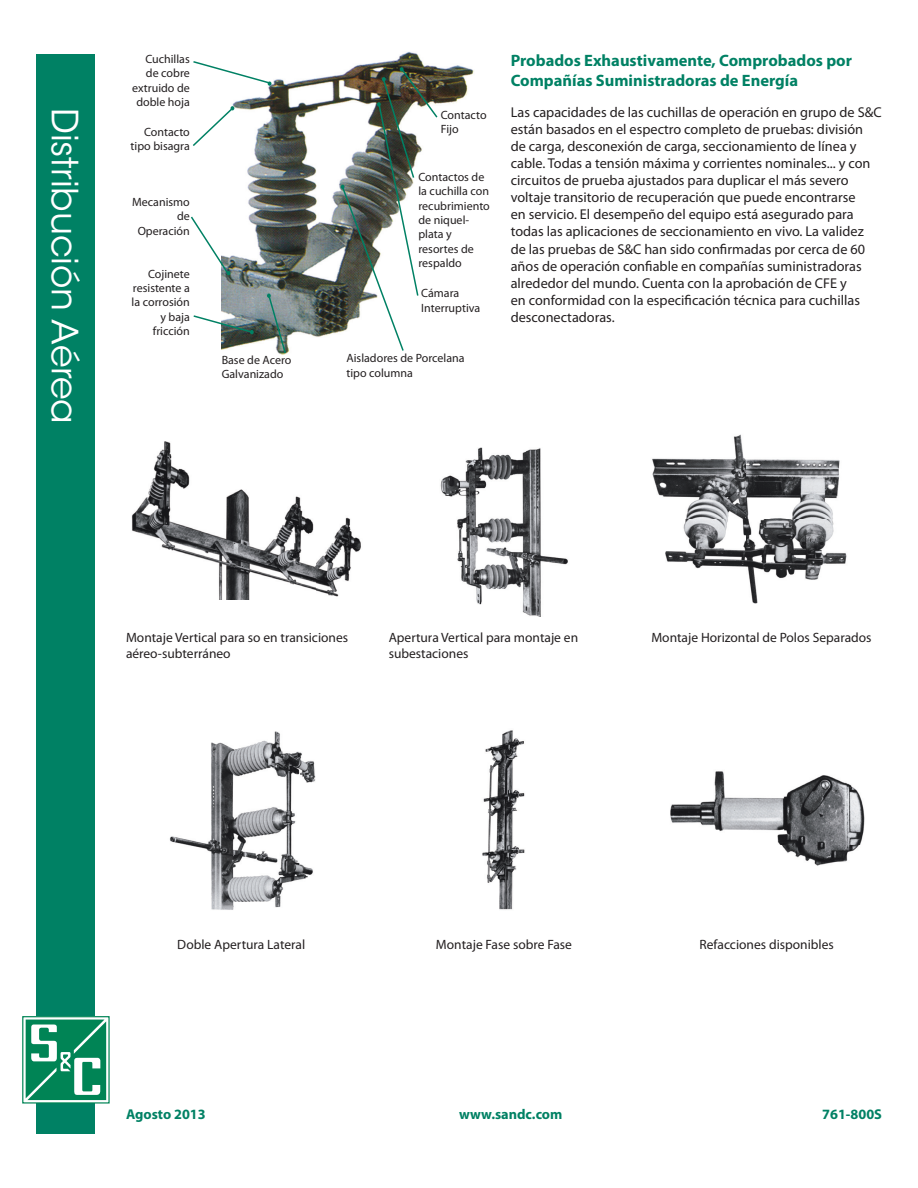
<style>
.page{position:relative;width:918px;height:1188px;background:#fff}
.page>*{position:absolute;margin:0;border:0;box-sizing:border-box;transform-origin:0 0}
.Side-Bar{font:36px "ITC Avant Garde Std";letter-spacing:-.005em;color:#fff}
.body-sz-9_5{font:700 16.5px/19.8px "Myriad Pro";color:#008164}
.body-sz-9_5-2{font:14.25px/17.1px "Myriad Pro";color:#231f20}
.body-sz-9_5-3{font:700 14.25px "Myriad Pro";color:#008164}
.body-sz-9_5-4{font:13.5px/16.2px "Myriad Pro";color:#231f20}
.body-sz-9_5-5{font:12px/14.4px "Myriad Pro";color:#231f20}
</style>
<div class="page">
<img style="left:222px;top:52px;width:252px;height:301px">
<div style="left:36px;top:54px;width:58px;height:1080px;background:#008164"></div>
<svg style="left:193px;top:60px;width:78px;height:26px"></svg>
<svg style="left:193px;top:106px;width:41px;height:42px"></svg>
<svg style="left:191px;top:215px;width:39px;height:60px"></svg>
<svg style="left:193px;top:314px;width:61px;height:20px"></svg>
<svg style="left:267px;top:294px;width:20px;height:61px"></svg>
<img style="left:340px;top:67px;width:99px;height:285px">
<svg style="left:22px;top:1016px;width:88px;height:88px"></svg>
<img style="left:131px;top:441px;width:230px;height:159px">
<img style="left:440px;top:448px;width:128px;height:168px">
<img style="left:652px;top:434px;width:195px;height:170px">
<img style="left:169px;top:731px;width:147px;height:179px">
<img style="left:482px;top:730px;width:43px;height:180px">
<img style="left:670px;top:771px;width:195px;height:95px">
<p class="Side-Bar" style="left:87px;top:108px;width:318px;rotate:90deg">Distribución Aérea</p>
<p class="body-sz-9_5-5" style="left:132px;top:52px;width:59px;text-align:right">Cuchillas de cobre extruido de doble hoja</p>
<p class="body-sz-9_5-5" style="left:131px;top:124px;width:61px;text-align:right">Contacto tipo bisagra</p>
<p class="body-sz-9_5-5" style="left:132px;top:195px;width:59px;text-align:right">Mecanismo de<br>Operación</p>
<p class="body-sz-9_5-5" style="left:132px;top:266px;width:60px;text-align:right">Cojinete resistente a la corrosión y baja fricción</p>
<p class="body-sz-9_5-5" style="left:222px;top:352px;width:71px">Base de Acero<br>Galvanizado</p>
<p class="body-sz-9_5-5" style="left:441px;top:108px;width:47px">Contacto<br>Fijo</p>
<p class="body-sz-9_5-5" style="left:418px;top:169px;width:73px">Contactos de la cuchilla con recubrimiento de niquel&shy;plata y resortes de respaldo</p>
<p class="body-sz-9_5-5" style="left:421px;top:286px;width:61px">Cámara<br>Interruptiva</p>
<p class="body-sz-9_5-5" style="left:346px;top:351px;width:120px">Aisladores de Porcelana tipo columna</p>
<p class="body-sz-9_5" style="left:511px;top:50px;width:343px">Probados Exhaustivamente, Comprobados por<br>Compañías Suministradoras de Energía</p>
<p class="body-sz-9_5-2" style="left:511px;top:103px;width:372px">Las capacidades de las cuchillas de operación en grupo de S&amp;C están basados en el espectro completo de pruebas: división de carga, desconexión de carga, seccionamiento de línea y cable. Todas a tensión máxima y corrientes nominales... y con circuitos de prueba ajustados para duplicar el más severo voltaje transitorio de recuperación que puede encontrarse<br>en servicio. El desempeño del equipo está asegurado para todas las aplicaciones de seccionamiento en vivo. La validez de las pruebas de S&amp;C han sido confirmadas por cerca de 60 años de operación confiable en compañías suministradoras alrededor del mundo. Cuenta con la aprobación de CFE y<br>en conformidad con la especificación técnica para cuchillas desconectadoras.</p>
<p class="body-sz-9_5-4" style="left:126px;top:629px;width:224px">Montaje Vertical para so en transiciones aéreo-subterráneo</p>
<p class="body-sz-9_5-4" style="left:389px;top:629px;width:191px">Apertura Vertical para montaje en subestaciones</p>
<p class="body-sz-9_5-4" style="left:651px;top:629px;width:222px">Montaje Horizontal de Polos Separados</p>
<p class="body-sz-9_5-4" style="left:177px;top:936px;width:129px">Doble Apertura Lateral</p>
<p class="body-sz-9_5-4" style="left:436px;top:936px;width:138px">Montaje Fase sobre Fase</p>
<p class="body-sz-9_5-4" style="left:699px;top:936px;width:136px">Refacciones disponibles</p>
<p class="body-sz-9_5-3" style="left:126px;top:1105px;width:81px">Agosto 2013</p>
<p class="body-sz-9_5-3" style="left:459px;top:1105px;width:105px">www.sandc.com</p>
<p class="body-sz-9_5-3" style="left:822px;top:1105px;width:61px">761-800S</p>
</div>
